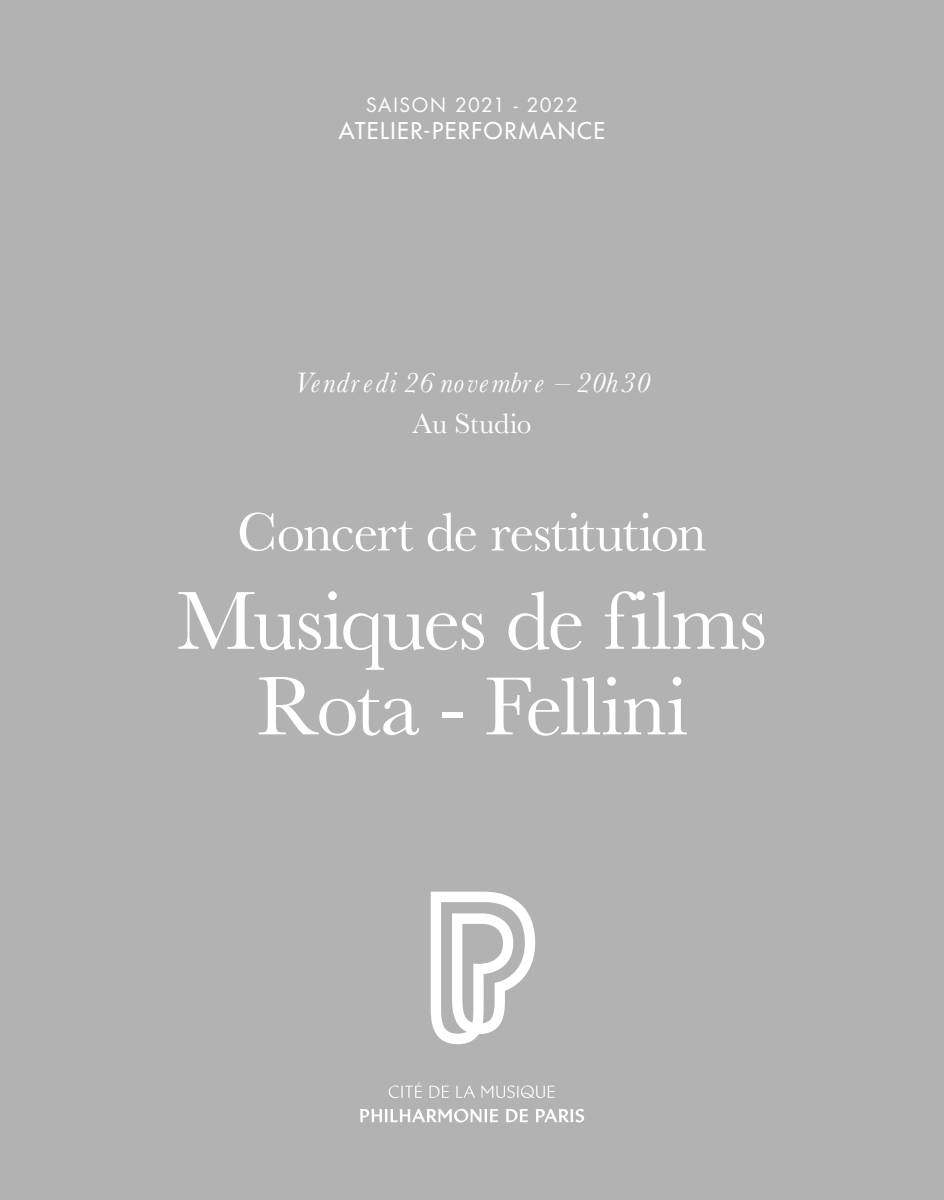
<style>
.page{position:relative;width:944px;height:1200px;background:#fff}
.page>*{position:absolute;margin:0;border:0;box-sizing:border-box;transform-origin:0 0}
._01_01_TITRE{font:85.5px/85.5px "Baskerville MT Pro";letter-spacing:-.025em;color:#fff;text-align:center}
._01_01_TITRE-2{font:56.25px "Baskerville MT Pro";letter-spacing:-.025em;color:#fff}
._01_00_DATE_LIEU{font:italic 29.25px/40.5px "Baskerville MT Pro";letter-spacing:.055em;color:#fff;text-align:center}
.t1{font:500 22.5px "Futura LTW1 G";letter-spacing:.07em;color:#fff}
.t2{font:19.12px "Futura LTW1 G";letter-spacing:.075em;color:#fff}
.s1{font-style:inherit}
.s2{font-style:normal}
</style>
<div class="page">
<div style="left:0;top:0;width:944px;height:1199px;background:#b3b2b2"></div>
<svg style="left:431px;top:891px;width:104px;height:152px"></svg>
<svg style="left:389px;top:1082px;width:33px;height:15px"></svg>
<svg style="left:429px;top:1085px;width:20px;height:12px"></svg>
<svg style="left:456px;top:1085px;width:19px;height:12px"></svg>
<svg style="left:481px;top:1085px;width:74px;height:12px"></svg>
<svg style="left:360px;top:1109px;width:138px;height:13px"></svg>
<svg style="left:506px;top:1109px;width:22px;height:12px"></svg>
<svg style="left:535px;top:1109px;width:49px;height:13px"></svg>
<p class="t2" style="left:366px;top:89px;width:213px">SAISON 2021 - 2022</p>
<p class="t1" style="left:339px;top:112px;width:268px">ATELIER-PERFORMANCE</p>
<p class="_01_00_DATE_LIEU" style="left:294px;top:362px;width:358px"><span class="s1">V</span>endredi 26 novembre – 20h30<br><span class="s2">Au Studio</span></p>
<p class="_01_01_TITRE-2" style="left:237px;top:499px;width:471px">Concert de restitution</p>
<p class="_01_01_TITRE" style="left:177px;top:578px;width:592px">Musiques de films<br>Rota - Fellini</p>
</div>
